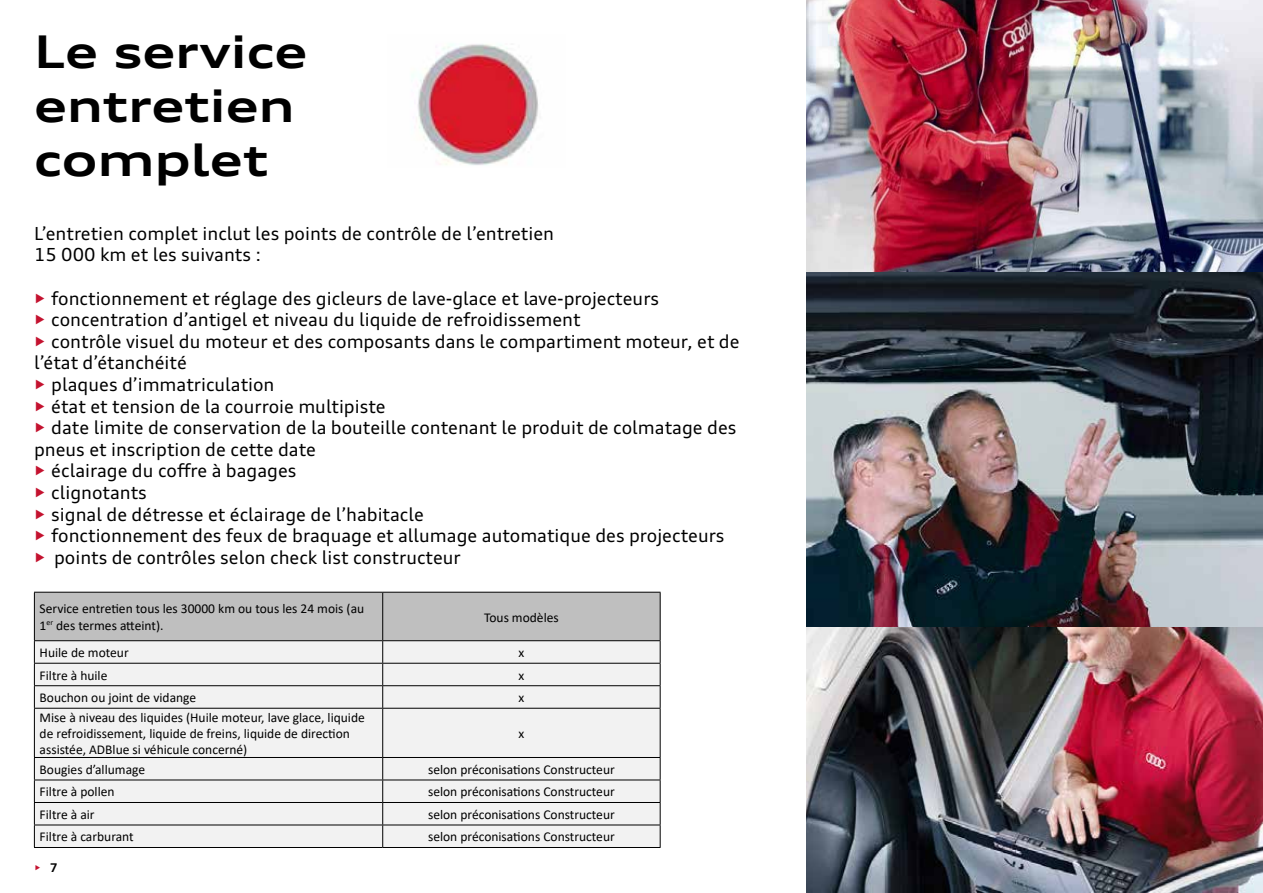
<style>
.page{position:relative;width:1263px;height:893px;background:#fff}
.page>*{position:absolute;margin:0;border:0;box-sizing:border-box;transform-origin:0 0}
.t1{font:700 expanded 45px/54px "Audi Type";color:#000}
.t2{font:18px/21.6px "Audi Type";color:#000}
.t3{font:13.5px/16.2px "Calibri";color:#000}
.t4{font:12px "Audi Type";color:#c4122f}
.s1{font-weight:700;font-stretch:expanded;color:#c4122f}
.s2{font-weight:700;color:#000}
</style>
<div class="page">
<div style="left:35px;top:709px;width:625px;height:138px;background:#f2f2f2"></div>
<hr style="left:34px;top:709px;width:1px;height:48px;background:#000">
<svg style="left:34px;top:758px;width:1px;height:89px"></svg>
<hr style="left:34px;top:708px;width:349px;height:1px;background:#000">
<hr style="left:383px;top:708px;width:277px;height:1px;background:#000">
<hr style="left:34px;top:757px;width:349px;height:1px;background:#000">
<hr style="left:383px;top:757px;width:277px;height:1px;background:#000">
<hr style="left:34px;top:780px;width:349px;height:1px;background:#000">
<hr style="left:383px;top:780px;width:277px;height:1px;background:#000">
<hr style="left:34px;top:802px;width:349px;height:1px;background:#000">
<hr style="left:383px;top:802px;width:277px;height:1px;background:#000">
<hr style="left:34px;top:825px;width:349px;height:1px;background:#000">
<hr style="left:383px;top:825px;width:277px;height:1px;background:#000">
<hr style="left:34px;top:847px;width:349px;height:1px;background:#000">
<hr style="left:383px;top:847px;width:277px;height:1px;background:#000">
<svg style="left:34px;top:592px;width:627px;height:116px"></svg>
<hr style="left:382px;top:709px;width:1px;height:48px;background:#000">
<hr style="left:660px;top:709px;width:1px;height:48px;background:#000">
<svg style="left:382px;top:758px;width:1px;height:89px"></svg>
<svg style="left:660px;top:758px;width:1px;height:89px"></svg>
<img style="left:412px;top:44px;width:127px;height:121px">
<img style="left:807px;top:0;width:456px;height:893px">
<h1 class="t1" style="left:34px;top:25px;width:275px">Le service entretien complet</h1>
<p class="t2" style="left:34px;top:222px;width:521px">L’entretien complet inclut les points de contrôle de l’entretien<br>15 000 km et les suivants :</p>
<p class="t2" style="left:34px;top:287px;width:627px"><span class="s1">•</span> fonctionnement et réglage des gicleurs de lave-glace et lave-projecteurs</p>
<p class="t2" style="left:34px;top:309px;width:548px"><span class="s1">•</span> concentration d’antigel et niveau du liquide de refroidissement</p>
<p class="t2" style="left:34px;top:330px;width:707px"><span class="s1">•</span> contrôle visuel du moteur et des composants dans le compartiment moteur, et de l’état d’étanchéité</p>
<p class="t2" style="left:34px;top:374px;width:242px"><span class="s1">•</span> plaques d’immatriculation</p>
<p class="t2" style="left:34px;top:395px;width:353px"><span class="s1">•</span> état et tension de la courroie multipiste</p>
<p class="t2" style="left:34px;top:417px;width:704px"><span class="s1">•</span> date limite de conservation de la bouteille contenant le produit de colmatage des pneus et inscription de cette date</p>
<p class="t2" style="left:34px;top:460px;width:264px"><span class="s1">•</span> éclairage du coffre à bagages</p>
<p class="t2" style="left:34px;top:482px;width:114px"><span class="s1">•</span> clignotants</p>
<p class="t2" style="left:34px;top:503px;width:391px"><span class="s1">•</span> signal de détresse et éclairage de l’habitacle</p>
<p class="t2" style="left:34px;top:525px;width:692px"><span class="s1">•</span> fonctionnement des feux de braquage et allumage automatique des projecteurs</p>
<p class="t2" style="left:34px;top:546px;width:428px"><span class="s1">•</span> points de contrôles selon check list constructeur</p>
<p class="t3" style="left:40px;top:600px;width:326px">Service entretien tous les 30000 km ou tous les 24 mois (au<br>1<sup>er</sup> des termes atteint).</p>
<p class="t3" style="left:484px;top:609px;width:76px">Tous modèles</p>
<p class="t3" style="left:40px;top:644px;width:91px">Huile de moteur</p>
<p class="t3" style="left:518px;top:644px;width:7px">x</p>
<p class="t3" style="left:40px;top:667px;width:69px">Filtre à huile</p>
<p class="t3" style="left:518px;top:667px;width:7px">x</p>
<p class="t3" style="left:40px;top:689px;width:158px">Bouchon ou joint de vidange</p>
<p class="t3" style="left:518px;top:689px;width:7px">x</p>
<p class="t3" style="left:40px;top:709px;width:327px">Mise à niveau des liquides (Huile moteur, lave glace, liquide de refroidissement, liquide de freins, liquide de direction assistée, ADBlue si véhicule concerné)</p>
<p class="t3" style="left:518px;top:725px;width:7px">x</p>
<p class="t3" style="left:40px;top:761px;width:107px">Bougies d’allumage</p>
<p class="t3" style="left:428px;top:761px;width:188px">selon préconisations Constructeur</p>
<p class="t3" style="left:40px;top:783px;width:76px">Filtre à pollen</p>
<p class="t3" style="left:428px;top:783px;width:188px">selon préconisations Constructeur</p>
<p class="t3" style="left:40px;top:806px;width:57px">Filtre à air</p>
<p class="t3" style="left:428px;top:806px;width:188px">selon préconisations Constructeur</p>
<p class="t3" style="left:40px;top:828px;width:96px">Filtre à carburant</p>
<p class="t3" style="left:428px;top:828px;width:188px">selon préconisations Constructeur</p>
<p class="t4" style="left:34px;top:860px;width:25px">• <span class="s2">7</span></p>
</div>
